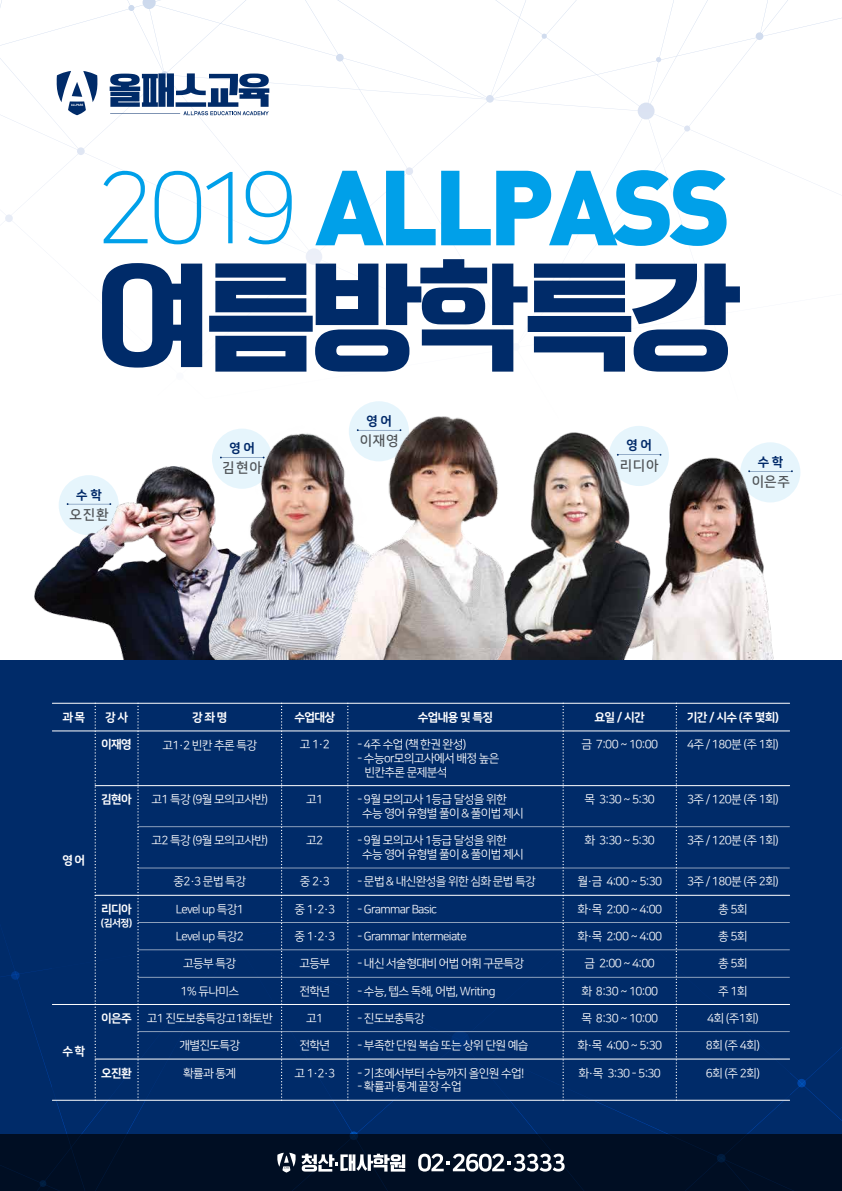
<style>
.page{position:relative;width:842px;height:1191px;background:#fff}
.page>*{position:absolute;margin:0;border:0;box-sizing:border-box;transform-origin:0 0}
.t1{font:13.7px "Nanum Square B";color:#595757}
.t2{font:12.6px "Nanum Square EB";color:#002b69}
.t3{font:11.7px/13.7px "Nanum Square R";letter-spacing:-.055em;color:#fff}
.t4{font:11.7px "Nanum Square EB";letter-spacing:-.055em;color:#fff}
.t5{font:9.8px "Nanum Square EB";color:#fff}
</style>
<div class="page">
<img style="left:34px;top:475px;width:109px;height:185px">
<img style="left:704px;top:442px;width:97px;height:218px">
<img style="left:596px;top:426px;width:108px;height:234px">
<img style="left:143px;top:429px;width:128px;height:231px">
<img style="left:271px;top:401px;width:325px;height:259px">
<div style="left:0;top:660px;width:842px;height:531px;background:#002b69"></div>
<svg style="left:350px;top:1131px;width:8px;height:3px"></svg>
<svg style="left:797px;top:1079px;width:9px;height:8px"></svg>
<svg style="left:1px;top:950px;width:88px;height:184px"></svg>
<div style="left:52px;top:703px;width:737px;height:397px;background:#002b69"></div>
<hr style="left:52px;top:702px;width:738px;height:1px;background:#fff">
<hr style="left:52px;top:730px;width:738px;height:1px;background:#fff">
<hr style="left:95px;top:785px;width:695px;height:1px;background:#fff">
<hr style="left:138px;top:826px;width:652px;height:1px;background:#fff">
<hr style="left:95px;top:1058px;width:695px;height:1px;background:#fff">
<hr style="left:52px;top:1099px;width:738px;height:1px;background:#fff">
<hr style="left:138px;top:867px;width:652px;height:1px;background:#fff">
<hr style="left:95px;top:894px;width:695px;height:1px;background:#fff">
<hr style="left:138px;top:922px;width:652px;height:1px;background:#fff">
<hr style="left:138px;top:949px;width:652px;height:1px;background:#fff">
<hr style="left:138px;top:977px;width:652px;height:1px;background:#fff">
<hr style="left:52px;top:1004px;width:738px;height:1px;background:#fff">
<hr style="left:138px;top:1031px;width:652px;height:1px;background:#fff">
<svg style="left:95px;top:702px;width:1px;height:398px"></svg>
<svg style="left:137px;top:702px;width:2px;height:398px"></svg>
<svg style="left:281px;top:702px;width:1px;height:398px"></svg>
<svg style="left:347px;top:702px;width:1px;height:398px"></svg>
<svg style="left:676px;top:702px;width:1px;height:398px"></svg>
<svg style="left:0;top:0;width:842px;height:372px"></svg>
<div style="left:0;top:1134px;width:842px;height:57px;background:#000e23"></div>
<svg style="left:418px;top:702px;width:210px;height:489px"></svg>
<svg style="left:302px;top:1153px;width:103px;height:18px"></svg>
<svg style="left:277px;top:1152px;width:19px;height:20px"></svg>
<p class="t2" style="left:76px;top:488px;width:27px">수 학</p>
<p class="t1" style="left:69px;top:507px;width:41px">오 진 환</p>
<p class="t2" style="left:229px;top:441px;width:27px">영 어</p>
<p class="t1" style="left:223px;top:461px;width:41px">김 현 아</p>
<p class="t2" style="left:366px;top:414px;width:27px">영 어</p>
<p class="t1" style="left:360px;top:433px;width:41px">이 재 영</p>
<p class="t2" style="left:626px;top:438px;width:27px">영 어</p>
<p class="t1" style="left:620px;top:458px;width:41px">리 디 아</p>
<p class="t2" style="left:758px;top:455px;width:27px">수 학</p>
<p class="t1" style="left:751px;top:474px;width:41px">이 은 주</p>
<p class="t4" style="left:62px;top:711px;width:24px">과 목</p>
<p class="t4" style="left:105px;top:711px;width:24px">강 사</p>
<p class="t4" style="left:101px;top:738px;width:32px">이재영</p>
<p class="t4" style="left:192px;top:711px;width:37px">강 좌 명</p>
<p class="t3" style="left:162px;top:738px;width:96px">고1·2 빈칸 추론 특강</p>
<p class="t4" style="left:62px;top:853px;width:24px">영 어</p>
<p class="t4" style="left:62px;top:1045px;width:24px">수 학</p>
<p class="t4" style="left:101px;top:793px;width:32px">김현아</p>
<p class="t4" style="left:101px;top:902px;width:32px">리디아</p>
<p class="t5" style="left:101px;top:917px;width:33px">(김서정)</p>
<p class="t4" style="left:101px;top:1012px;width:32px">이은주</p>
<p class="t4" style="left:101px;top:1066px;width:32px">오진환</p>
<p class="t3" style="left:152px;top:793px;width:118px">고1 특강 (9월 모의고사반)</p>
<p class="t3" style="left:152px;top:834px;width:118px">고2 특강 (9월 모의고사반)</p>
<p class="t3" style="left:174px;top:875px;width:74px">중2·3 문법 특강</p>
<p class="t3" style="left:176px;top:902px;width:70px">Level up 특강1</p>
<p class="t3" style="left:176px;top:929px;width:70px">Level up 특강2</p>
<p class="t3" style="left:183px;top:957px;width:55px">고등부 특강</p>
<p class="t3" style="left:180px;top:984px;width:60px">1% 듀나미스</p>
<p class="t3" style="left:147px;top:1011px;width:127px">고1 진도보충특강고1화토반</p>
<p class="t3" style="left:179px;top:1039px;width:62px">개별진도특강</p>
<p class="t3" style="left:183px;top:1066px;width:55px">확률과 통계</p>
<p class="t4" style="left:294px;top:711px;width:42px">수업대상</p>
<p class="t3" style="left:300px;top:738px;width:32px">고 1·2</p>
<p class="t3" style="left:306px;top:793px;width:19px">고1</p>
<p class="t3" style="left:306px;top:834px;width:19px">고2</p>
<p class="t3" style="left:300px;top:875px;width:32px">중 2·3</p>
<p class="t3" style="left:294px;top:902px;width:42px">중 1·2·3</p>
<p class="t3" style="left:294px;top:929px;width:42px">중 1·2·3</p>
<p class="t3" style="left:299px;top:957px;width:32px">고등부</p>
<p class="t3" style="left:299px;top:984px;width:32px">전학년</p>
<p class="t3" style="left:306px;top:1011px;width:19px">고1</p>
<p class="t3" style="left:299px;top:1039px;width:32px">전학년</p>
<p class="t3" style="left:294px;top:1066px;width:42px">고 1·2·3</p>
<p class="t4" style="left:418px;top:711px;width:77px">수업내용 및 특징</p>
<p class="t3" style="left:357px;top:738px;width:110px">- 4주 수업 (책 한권 완성)</p>
<p class="t3" style="left:364px;top:752px;width:136px;text-indent:-7px">- 수능or모의고사에서 배정 높은 빈칸추론 문제분석</p>
<p class="t3" style="left:362px;top:793px;width:163px;text-indent:-5px">- 9월 모의고사 1등급 달성을 위한 수능 영어 유형별 풀이 &amp; 풀이법 제시</p>
<p class="t3" style="left:362px;top:834px;width:163px;text-indent:-5px">- 9월 모의고사 1등급 달성을 위한 수능 영어 유형별 풀이 &amp; 풀이법 제시</p>
<p class="t3" style="left:357px;top:875px;width:180px">- 문법 &amp; 내신완성을 위한 심화 문법 특강</p>
<p class="t3" style="left:357px;top:902px;width:81px">- Grammar Basic</p>
<p class="t3" style="left:357px;top:929px;width:111px">- Grammar Intermeiate</p>
<p class="t3" style="left:357px;top:957px;width:168px">- 내신 서술형대비 어법 어휘 구문특강</p>
<p class="t3" style="left:357px;top:984px;width:140px">- 수능, 텝스 독해, 어법, Writing</p>
<p class="t3" style="left:357px;top:1011px;width:69px">- 진도보충특강</p>
<p class="t3" style="left:357px;top:1039px;width:173px">- 부족한 단원 복습 또는 상위 단원 예습</p>
<p class="t3" style="left:357px;top:1066px;width:168px">- 기초에서부터 수능까지 올인원 수업!</p>
<p class="t3" style="left:357px;top:1080px;width:106px">- 확률과 통계 끝장 수업</p>
<p class="t4" style="left:595px;top:711px;width:52px">요일 / 시간</p>
<p class="t3" style="left:581px;top:738px;width:78px">금 7:00 ~ 10:00</p>
<p class="t3" style="left:585px;top:793px;width:72px">목 3:30 ~ 5:30</p>
<p class="t3" style="left:585px;top:834px;width:72px">화 3:30 ~ 5:30</p>
<p class="t3" style="left:577px;top:875px;width:86px">월·금 4:00 ~ 5:30</p>
<p class="t3" style="left:577px;top:902px;width:86px">화·목 2:00 ~ 4:00</p>
<p class="t3" style="left:577px;top:929px;width:86px">화·목 2:00 ~ 4:00</p>
<p class="t3" style="left:585px;top:957px;width:72px">금 2:00 ~ 4:00</p>
<p class="t3" style="left:581px;top:984px;width:78px">화 8:30 ~ 10:00</p>
<p class="t3" style="left:581px;top:1011px;width:78px">목 8:30 ~ 10:00</p>
<p class="t3" style="left:577px;top:1039px;width:86px">화·목 4:00 ~ 5:30</p>
<p class="t3" style="left:578px;top:1066px;width:84px">화·목 3:30 - 5:30</p>
<p class="t4" style="left:687px;top:711px;width:94px">기간 / 시수 (주 몇회)</p>
<p class="t3" style="left:687px;top:738px;width:93px">4주 / 180분 (주 1회)</p>
<p class="t3" style="left:687px;top:793px;width:93px">3주 / 120분 (주 1회)</p>
<p class="t3" style="left:687px;top:834px;width:93px">3주 / 120분 (주 1회)</p>
<p class="t3" style="left:687px;top:875px;width:93px">3주 / 180분 (주 2회)</p>
<p class="t3" style="left:718px;top:902px;width:31px">총 5회</p>
<p class="t3" style="left:718px;top:929px;width:31px">총 5회</p>
<p class="t3" style="left:718px;top:957px;width:31px">총 5회</p>
<p class="t3" style="left:718px;top:984px;width:31px">주 1회</p>
<p class="t3" style="left:707px;top:1011px;width:53px">4회 (주1회)</p>
<p class="t3" style="left:706px;top:1039px;width:56px">8회 (주 4회)</p>
<p class="t3" style="left:706px;top:1066px;width:56px">6회 (주 2회)</p>
</div>
